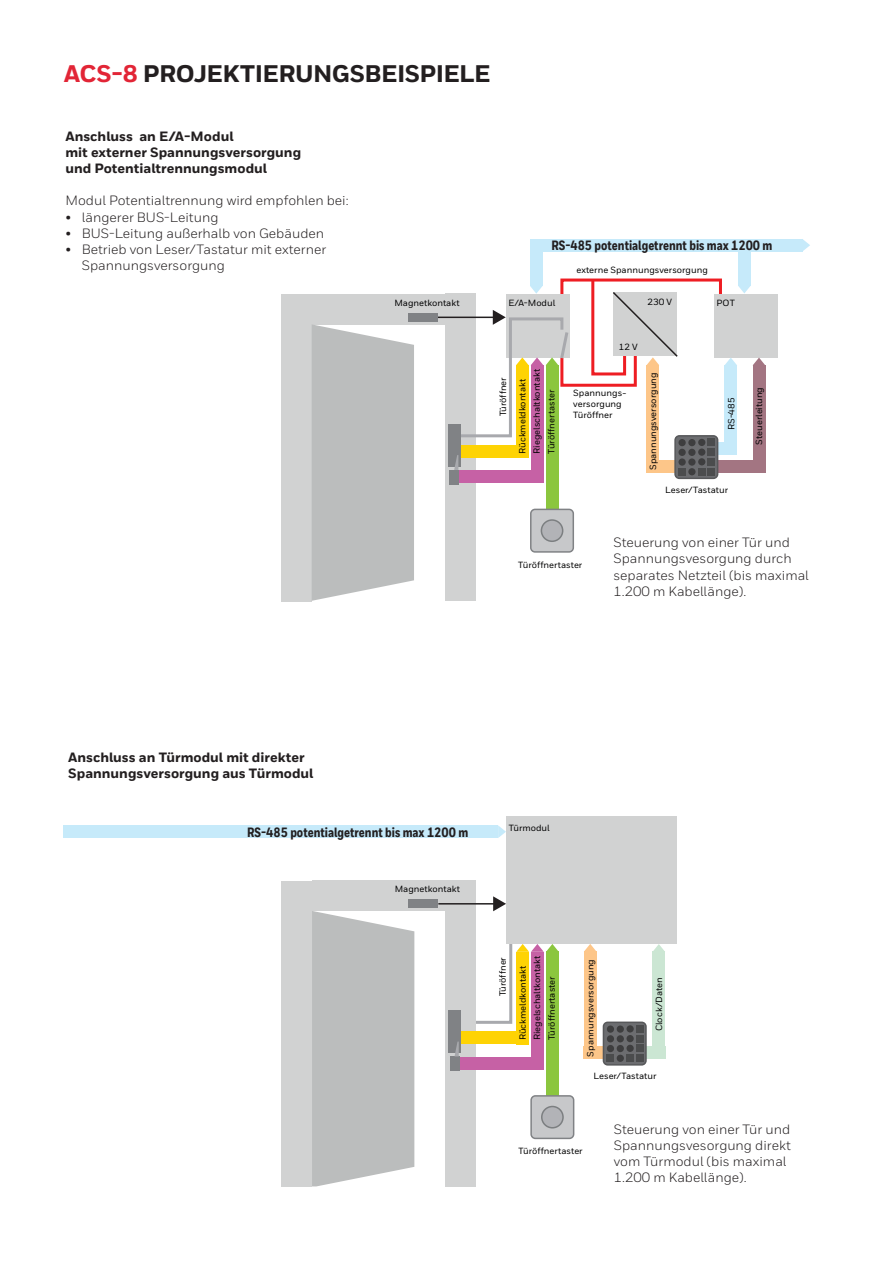
<style>
.page{position:relative;width:893px;height:1263px;background:#fff}
.page>*{position:absolute;margin:0;border:0;box-sizing:border-box;transform-origin:0 0}
.t1{font:800 24px "Honeywell Sans";letter-spacing:-.025em;color:#231f20}
.t2{font:13.5px/16.2px "Honeywell Sans";color:#231f20}
.t3{font:800 13.5px/16.2px "Honeywell Sans";color:#231f20}
.t4{font:800 13.5px "Honeywell Cond";color:#231f20}
.t5{font:500 9px/14.5px "Honeywell Sans";color:#000001}
.s1{color:#e22536}
</style>
<div class="page">
<div style="left:646px;top:460px;width:56px;height:13px;background:#fdc689"></div>
<div style="left:710px;top:460px;width:55px;height:13px;background:#a37582"></div>
<svg style="left:718px;top:442px;width:6px;height:13px"></svg>
<div style="left:281px;top:294px;width:31px;height:307px;background:#d1d2d2"></div>
<div style="left:312px;top:294px;width:133px;height:30px;background:#d1d2d2"></div>
<div style="left:445px;top:294px;width:30px;height:307px;background:#d1d2d2"></div>
<svg style="left:312px;top:324px;width:102px;height:277px;background:#c0c1c1"></svg>
<div style="left:714px;top:294px;width:64px;height:63px;background:#d1d2d2"></div>
<div style="left:724px;top:365px;width:13px;height:90px;background:#c6eafa"></div>
<div style="left:530px;top:244px;width:13px;height:42px;background:#c6eafa"></div>
<div style="left:738px;top:241px;width:13px;height:45px;background:#c6eafa"></div>
<div style="left:530px;top:239px;width:272px;height:13px;background:#c6eafa"></div>
<svg style="left:802px;top:239px;width:8px;height:13px"></svg>
<svg style="left:675px;top:436px;width:43px;height:42px"></svg>
<div style="left:674px;top:435px;width:44px;height:44px;border:2px solid #57585a;border-radius:4px"></div>
<div style="left:678px;top:439px;width:8px;height:7px;background:#3e3e3f;border-radius:50%"></div>
<div style="left:688px;top:439px;width:8px;height:7px;background:#3e3e3f;border-radius:50%"></div>
<div style="left:698px;top:439px;width:7px;height:7px;background:#3e3e3f;border-radius:50%"></div>
<div style="left:678px;top:449px;width:8px;height:7px;background:#3e3e3f;border-radius:50%"></div>
<div style="left:688px;top:449px;width:8px;height:7px;background:#3e3e3f;border-radius:50%"></div>
<div style="left:698px;top:448px;width:7px;height:8px;background:#3e3e3f;border-radius:50%"></div>
<div style="left:678px;top:458px;width:8px;height:8px;background:#3e3e3f;border-radius:50%"></div>
<div style="left:688px;top:458px;width:8px;height:8px;background:#3e3e3f;border-radius:50%"></div>
<div style="left:698px;top:458px;width:7px;height:7px;background:#3e3e3f;border-radius:50%"></div>
<div style="left:688px;top:468px;width:8px;height:7px;background:#3e3e3f;border-radius:50%"></div>
<div style="left:678px;top:468px;width:8px;height:7px;background:#4b4c4d"></div>
<div style="left:698px;top:468px;width:7px;height:7px;background:#4b4c4d"></div>
<div style="left:708px;top:439px;width:7px;height:7px;background:#4b4c4d"></div>
<div style="left:708px;top:449px;width:7px;height:7px;background:#4b4c4d"></div>
<div style="left:708px;top:458px;width:7px;height:7px;background:#4b4c4d"></div>
<div style="left:708px;top:468px;width:7px;height:7px;background:#4b4c4d"></div>
<div style="left:753px;top:365px;width:12px;height:102px;background:#a37582"></div>
<div style="left:458px;top:470px;width:85px;height:13px;background:#c661a5"></div>
<div style="left:459px;top:445px;width:69px;height:13px;background:#fed304"></div>
<div style="left:516px;top:365px;width:13px;height:92px;background:#fed304"></div>
<div style="left:531px;top:365px;width:12px;height:118px;background:#c661a5"></div>
<div style="left:546px;top:365px;width:12px;height:144px;background:#8bc63e"></div>
<div style="left:448px;top:424px;width:13px;height:43px;background:#808285"></div>
<div style="left:531px;top:509px;width:42px;height:43px;background:#c7c8ca;border-radius:4px"></div>
<div style="left:530px;top:509px;width:44px;height:44px;border:2px solid #808285;border-radius:4px"></div>
<div style="left:541px;top:520px;width:22px;height:21px;background:#b2b3b7;border-radius:50%"></div>
<div style="left:541px;top:519px;width:22px;height:23px;border:2px solid #7c7f81;border-radius:50%"></div>
<div style="left:408px;top:313px;width:30px;height:9px;background:#808285"></div>
<hr style="left:438px;top:317px;width:57px;height:1px;background:#231f20">
<div style="left:646px;top:365px;width:13px;height:102px;background:#fdc689"></div>
<svg style="left:451px;top:278px;width:314px;height:161px"></svg>
<div style="left:449px;top:470px;width:10px;height:14px;background:#808285"></div>
<svg style="left:454px;top:455px;width:4px;height:15px"></svg>
<div style="left:584px;top:1046px;width:55px;height:13px;background:#fdc689"></div>
<div style="left:610px;top:1046px;width:55px;height:13px;background:#cbe6d3"></div>
<div style="left:281px;top:880px;width:31px;height:306px;background:#d1d2d2"></div>
<div style="left:312px;top:880px;width:133px;height:31px;background:#d1d2d2"></div>
<div style="left:445px;top:880px;width:31px;height:306px;background:#d1d2d2"></div>
<svg style="left:312px;top:911px;width:102px;height:275px;background:#bfc1c1"></svg>
<div style="left:506px;top:816px;width:170px;height:128px;background:#d1d2d2"></div>
<div style="left:64px;top:825px;width:434px;height:13px;background:#c6eafa"></div>
<svg style="left:498px;top:825px;width:8px;height:13px"></svg>
<svg style="left:603px;top:1022px;width:43px;height:43px"></svg>
<div style="left:603px;top:1021px;width:44px;height:44px;border:2px solid #57585a;border-radius:4px"></div>
<div style="left:607px;top:1025px;width:7px;height:8px;background:#3e3e3f;border-radius:50%"></div>
<div style="left:617px;top:1025px;width:7px;height:8px;background:#3e3e3f;border-radius:50%"></div>
<div style="left:626px;top:1025px;width:8px;height:7px;background:#3e3e3f;border-radius:50%"></div>
<div style="left:607px;top:1035px;width:7px;height:7px;background:#3e3e3f;border-radius:50%"></div>
<div style="left:617px;top:1035px;width:7px;height:7px;background:#3e3e3f;border-radius:50%"></div>
<div style="left:626px;top:1035px;width:8px;height:7px;background:#3e3e3f;border-radius:50%"></div>
<div style="left:607px;top:1045px;width:7px;height:7px;background:#3e3e3f;border-radius:50%"></div>
<div style="left:617px;top:1045px;width:7px;height:7px;background:#3e3e3f;border-radius:50%"></div>
<div style="left:626px;top:1045px;width:8px;height:7px;background:#3e3e3f;border-radius:50%"></div>
<div style="left:617px;top:1055px;width:7px;height:7px;background:#3e3e3f;border-radius:50%"></div>
<div style="left:607px;top:1055px;width:7px;height:7px;background:#4b4c4d"></div>
<div style="left:626px;top:1055px;width:8px;height:7px;background:#4b4c4d"></div>
<div style="left:636px;top:1025px;width:7px;height:7px;background:#4b4c4d"></div>
<div style="left:636px;top:1035px;width:7px;height:7px;background:#4b4c4d"></div>
<div style="left:636px;top:1045px;width:7px;height:7px;background:#4b4c4d"></div>
<div style="left:636px;top:1055px;width:7px;height:7px;background:#4b4c4d"></div>
<div style="left:652px;top:952px;width:13px;height:102px;background:#cbe6d3"></div>
<svg style="left:652px;top:944px;width:13px;height:8px"></svg>
<div style="left:458px;top:1057px;width:86px;height:12px;background:#c661a5"></div>
<div style="left:460px;top:1031px;width:69px;height:13px;background:#fed304"></div>
<div style="left:516px;top:952px;width:13px;height:92px;background:#fed304"></div>
<div style="left:531px;top:952px;width:13px;height:117px;background:#c661a5"></div>
<div style="left:546px;top:952px;width:13px;height:144px;background:#8bc63e"></div>
<div style="left:448px;top:1011px;width:13px;height:42px;background:#808285"></div>
<div style="left:531px;top:1096px;width:43px;height:42px;background:#c7c8ca;border-radius:4px"></div>
<div style="left:530px;top:1095px;width:44px;height:44px;border:2px solid #808285;border-radius:4px"></div>
<div style="left:542px;top:1106px;width:21px;height:22px;background:#b2b3b7;border-radius:50%"></div>
<div style="left:541px;top:1106px;width:23px;height:22px;border:2px solid #7c7f81;border-radius:50%"></div>
<div style="left:409px;top:899px;width:29px;height:9px;background:#808285"></div>
<hr style="left:438px;top:903px;width:57px;height:1px;background:#231f20">
<svg style="left:451px;top:896px;width:108px;height:128px"></svg>
<div style="left:584px;top:952px;width:13px;height:102px;background:#fdc689"></div>
<svg style="left:584px;top:944px;width:13px;height:8px"></svg>
<div style="left:449px;top:1056px;width:10px;height:15px;background:#808285"></div>
<svg style="left:454px;top:1041px;width:5px;height:15px"></svg>
<h1 class="t1" style="left:64px;top:59px;width:428px"><span class="s1">ACS-8</span> PROJEKTIERUNGSBEISPIELE</h1>
<h2 class="t3" style="left:65px;top:128px;width:237px">Anschluss an E/A-Modul<br>mit externer Spannungsversorgung und Potentialtrennungsmodul</h2>
<h2 class="t2" style="left:65px;top:193px;width:285px">Modul Potentialtrennung wird empfohlen bei:</h2>
<h2 class="t2" style="left:65px;top:209px;width:155px">• längerer BUS-Leitung</h2>
<h2 class="t2" style="left:65px;top:225px;width:260px">• BUS-Leitung außerhalb von Gebäuden</h2>
<h2 class="t2" style="left:82px;top:241px;width:246px;text-indent:-16px">• Betrieb von Leser/Tastatur mit externer<br>Spannungsversorgung</h2>
<p class="t5" style="left:394px;top:296px;width:67px">Magnetkontakt</p>
<h2 class="t4" style="left:551px;top:237px;width:223px">RS-485 potentialgetrennt bis max 1200 m</h2>
<p class="t5" style="left:577px;top:263px;width:133px">externe Spannungsversorgung</p>
<p class="t5" style="left:647px;top:295px;width:26px">230 V</p>
<p class="t5" style="left:508px;top:296px;width:48px">E/A-Modul</p>
<p class="t5" style="left:717px;top:296px;width:20px">POT</p>
<p class="t5" style="left:496px;top:416px;width:41px;rotate:-90deg">Türöffner</p>
<p class="t5" style="left:619px;top:340px;width:20px">12 V</p>
<p class="t5" style="left:515px;top:454px;width:86px;rotate:-90deg">Rückmeldkontakt<br>Riegelschaltkontakt<br>Türöffnertaster</p>
<p class="t5" style="left:646px;top:470px;width:99px;rotate:-90deg">Spannungsversorgung</p>
<p class="t5" style="left:573px;top:388px;width:54px;line-height:10.8px">Spannungs&shy;versorgung<br>Türöffner</p>
<p class="t5" style="left:724px;top:430px;width:34px;rotate:-90deg">RS-485</p>
<p class="t5" style="left:752px;top:445px;width:59px;rotate:-90deg">Steuerleitung</p>
<p class="t5" style="left:665px;top:482px;width:65px">Leser/Tastatur</p>
<p class="t5" style="left:518px;top:558px;width:66px">Türöffnertaster</p>
<h2 class="t2" style="left:613px;top:534px;width:197px">Steuerung von einer Tür und<br>Spannungsvesorgung durch separates Netzteil (bis maximal<br>1.200 m Kabellänge).</h2>
<h2 class="t3" style="left:68px;top:749px;width:247px">Anschluss an Türmodul mit direkter<br>Spannungsversorgung aus Türmodul</h2>
<h2 class="t4" style="left:247px;top:824px;width:223px">RS-485 potentialgetrennt bis max 1200 m</h2>
<p class="t5" style="left:395px;top:882px;width:67px">Magnetkontakt</p>
<p class="t5" style="left:509px;top:821px;width:42px">Türmodul</p>
<p class="t5" style="left:495px;top:996px;width:41px;rotate:-90deg">Türöffner</p>
<p class="t5" style="left:515px;top:1040px;width:86px;rotate:-90deg">Rückmeldkontakt<br>Riegelschaltkontakt<br>Türöffnertaster</p>
<p class="t5" style="left:583px;top:1056px;width:99px;rotate:-90deg">Spannungsversorgung</p>
<p class="t5" style="left:652px;top:1031px;width:56px;rotate:-90deg">Clock/Daten</p>
<p class="t5" style="left:593px;top:1069px;width:65px">Leser/Tastatur</p>
<p class="t5" style="left:519px;top:1144px;width:66px">Türöffnertaster</p>
<h2 class="t2" style="left:614px;top:1121px;width:179px">Steuerung von einer Tür und<br>Spannungsvesorgung direkt vom Türmodul (bis maximal<br>1.200 m Kabellänge).</h2>
</div>
